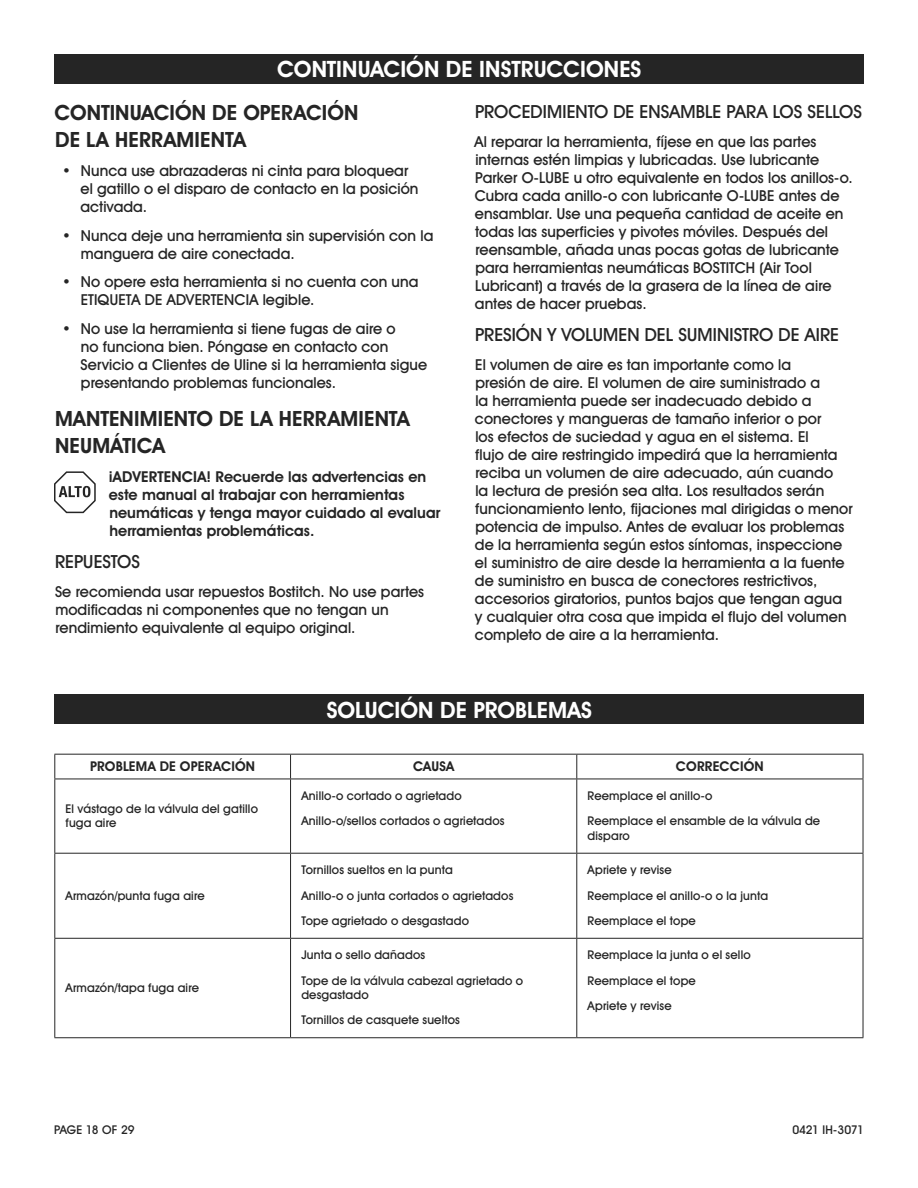
<style>
.page{position:relative;width:918px;height:1188px;background:#fff}
.page>*{position:absolute;margin:0;border:0;box-sizing:border-box;transform-origin:0 0}
.t1{font:700 22.5px "Uline Two Knine";color:#fff}
.t2{font:700 21px/27px "Uline Two Knine";letter-spacing:.005em;color:#252525}
.t3{font:18px "Uline Two Knine";color:#252525}
.t4{font:15px/18px "Uline Two Knine";letter-spacing:.005em;color:#252525}
.t5{font:700 15px/18px "Uline Two Knine";letter-spacing:.005em;color:#252525}
.t6{font:700 13.5px "Uline Two Knine";letter-spacing:.015em;color:#252525}
.t7{font:12px/25.2px "Uline Two Knine";letter-spacing:.015em;color:#252525}
.t8{font:12px "Uline Two Knine";letter-spacing:-.01em;color:#252525}
.t9{font:12px "Uline Two Knine";letter-spacing:-.005em;color:#252525}
</style>
<div class="page">
<hr style="left:54px;top:854px;width:1px;height:84px;background:#252525">
<hr style="left:54px;top:938px;width:237px;height:1px;background:#252525">
<hr style="left:54px;top:939px;width:1px;height:98px;background:#252525">
<hr style="left:54px;top:1037px;width:237px;height:1px;background:#252525">
<hr style="left:54px;top:779px;width:1px;height:74px;background:#252525">
<hr style="left:54px;top:853px;width:237px;height:1px;background:#252525">
<hr style="left:291px;top:853px;width:286px;height:1px;background:#252525">
<hr style="left:577px;top:853px;width:286px;height:1px;background:#252525">
<svg style="left:290px;top:755px;width:1px;height:24px"></svg>
<hr style="left:54px;top:779px;width:237px;height:1px;background:#252525">
<hr style="left:290px;top:779px;width:1px;height:74px;background:#252525">
<hr style="left:576px;top:779px;width:1px;height:74px;background:#252525">
<hr style="left:863px;top:779px;width:1px;height:74px;background:#252525">
<hr style="left:290px;top:854px;width:1px;height:84px;background:#252525">
<hr style="left:576px;top:854px;width:1px;height:84px;background:#252525">
<hr style="left:863px;top:854px;width:1px;height:84px;background:#252525">
<hr style="left:291px;top:938px;width:286px;height:1px;background:#252525">
<hr style="left:290px;top:939px;width:1px;height:98px;background:#252525">
<hr style="left:577px;top:938px;width:286px;height:1px;background:#252525">
<hr style="left:576px;top:939px;width:1px;height:98px;background:#252525">
<hr style="left:863px;top:939px;width:1px;height:98px;background:#252525">
<hr style="left:291px;top:1037px;width:286px;height:1px;background:#252525">
<hr style="left:577px;top:1037px;width:286px;height:1px;background:#252525">
<hr style="left:54px;top:754px;width:237px;height:1px;background:#252525">
<svg style="left:54px;top:755px;width:1px;height:24px"></svg>
<hr style="left:291px;top:754px;width:286px;height:1px;background:#252525">
<hr style="left:577px;top:754px;width:286px;height:1px;background:#252525">
<svg style="left:576px;top:755px;width:1px;height:24px"></svg>
<svg style="left:863px;top:755px;width:1px;height:24px"></svg>
<hr style="left:291px;top:779px;width:286px;height:1px;background:#252525">
<hr style="left:577px;top:779px;width:286px;height:1px;background:#252525">
<div style="left:54px;top:694px;width:810px;height:30px;background:#252525"></div>
<svg style="left:54px;top:471px;width:42px;height:42px"></svg>
<div style="left:54px;top:54px;width:810px;height:30px;background:#252525"></div>
<h1 class="t1" style="left:277px;top:56px;width:366px">CONTINUACIÓN DE INSTRUCCIONES</h1>
<h2 class="t2" style="left:55px;top:99px;width:305px">CONTINUACIÓN DE OPERACIÓN<br>DE LA HERRAMIENTA</h2>
<p class="t4" style="left:80px;top:161px;width:340px;text-indent:-18px">• Nunca use abrazaderas ni cinta para bloquear el gatillo o el disparo de contacto en la posición activada.</p>
<p class="t4" style="left:81px;top:226px;width:354px;text-indent:-19px">• Nunca deje una herramienta sin supervisión con la manguera de aire conectada.</p>
<p class="t4" style="left:81px;top:273px;width:339px;text-indent:-19px">• No opere esta herramienta si no cuenta con una<br>ETIQUETA DE ADVERTENCIA legible.</p>
<p class="t4" style="left:81px;top:320px;width:348px;text-indent:-18px">• No use la herramienta si tiene fugas de aire o<br>no funciona bien. Póngase en contacto con Servicio a Clientes de Uline si la herramienta sigue presentando problemas funcionales.</p>
<h2 class="t2" style="left:55px;top:405px;width:356px">MANTENIMIENTO DE LA HERRAMIENTA<br>NEUMÁTICA</h2>
<p class="t5" style="left:108px;top:467px;width:334px">¡ADVERTENCIA! Recuerde las advertencias en este manual al trabajar con herramientas neumáticas y tenga mayor cuidado al evaluar herramientas problemáticas.</p>
<p class="t3" style="left:55px;top:551px;width:86px">REPUESTOS</p>
<p class="t4" style="left:55px;top:583px;width:371px">Se recomienda usar repuestos Bostitch. No use partes modificadas ni componentes que no tengan un rendimiento equivalente al equipo original.</p>
<p class="t3" style="left:475px;top:100px;width:388px">PROCEDIMIENTO DE ENSAMBLE PARA LOS SELLOS</p>
<p class="t4" style="left:475px;top:132px;width:380px">Al reparar la herramienta, fíjese en que las partes internas estén limpias y lubricadas. Use lubricante Parker O-LUBE u otro equivalente en todos los anillos-o.<br>Cubra cada anillo-o con lubricante O-LUBE antes de ensamblar. Use una pequeña cantidad de aceite en todas las superficies y pivotes móviles. Después del reensamble, añada unas pocas gotas de lubricante para herramientas neumáticas BOSTITCH (Air Tool Lubricant) a través de la grasera de la línea de aire antes de hacer pruebas.</p>
<p class="t3" style="left:475px;top:323px;width:366px">PRESIÓN Y VOLUMEN DEL SUMINISTRO DE AIRE</p>
<p class="t4" style="left:475px;top:355px;width:379px">El volumen de aire es tan importante como la<br>presión de aire. El volumen de aire suministrado a<br>la herramienta puede ser inadecuado debido a conectores y mangueras de tamaño inferior o por<br>los efectos de suciedad y agua en el sistema. El<br>flujo de aire restringido impedirá que la herramienta reciba un volumen de aire adecuado, aún cuando<br>la lectura de presión sea alta. Los resultados serán funcionamiento lento, fijaciones mal dirigidas o menor potencia de impulso. Antes de evaluar los problemas de la herramienta según estos síntomas, inspeccione el suministro de aire desde la herramienta a la fuente de suministro en busca de conectores restrictivos, accesorios giratorios, puntos bajos que tengan agua y cualquier otra cosa que impida el flujo del volumen completo de aire a la herramienta.</p>
<h1 class="t1" style="left:327px;top:696px;width:267px">SOLUCIÓN DE PROBLEMAS</h1>
<p class="t6" style="left:90px;top:758px;width:166px">PROBLEMA DE OPERACIÓN</p>
<p class="t6" style="left:413px;top:758px;width:43px">CAUSA</p>
<p class="t6" style="left:676px;top:758px;width:89px">CORRECCIÓN</p>
<p class="t7" style="left:66px;top:801px;width:194px;line-height:14.4px">El vástago de la válvula del gatillo fuga aire</p>
<p class="t7" style="left:301px;top:783px;width:205px">Anillo-o cortado o agrietado<br>Anillo-o/sellos cortados o agrietados</p>
<p class="t7" style="left:588px;top:783px;width:234px">Reemplace el anillo-o<br>Reemplace el ensamble de la válvula de</p>
<p class="t7" style="left:588px;top:823px;width:44px">disparo</p>
<p class="t7" style="left:66px;top:883px;width:141px">Armazón/punta fuga aire</p>
<p class="t7" style="left:66px;top:975px;width:135px">Armazón/tapa fuga aire</p>
<p class="t7" style="left:301px;top:857px;width:214px">Tornillos sueltos en la punta<br>Anillo-o o junta cortados o agrietados<br>Tope agrietado o desgastado</p>
<p class="t7" style="left:588px;top:857px;width:182px">Apriete y revise<br>Reemplace el anillo-o o la junta<br>Reemplace el tope</p>
<p class="t7" style="left:301px;top:942px;width:223px">Junta o sello dañados<br>Tope de la válvula cabezal agrietado o</p>
<p class="t7" style="left:301px;top:982px;width:160px">desgastado<br>Tornillos de casquete sueltos</p>
<p class="t7" style="left:588px;top:942px;width:165px">Reemplace la junta o el sello<br>Reemplace el tope<br>Apriete y revise</p>
<p class="t9" style="left:54px;top:1122px;width:82px">PAGE 18 OF 29</p>
<p class="t8" style="left:792px;top:1122px;width:73px">0421 IH-3071</p>
</div>
